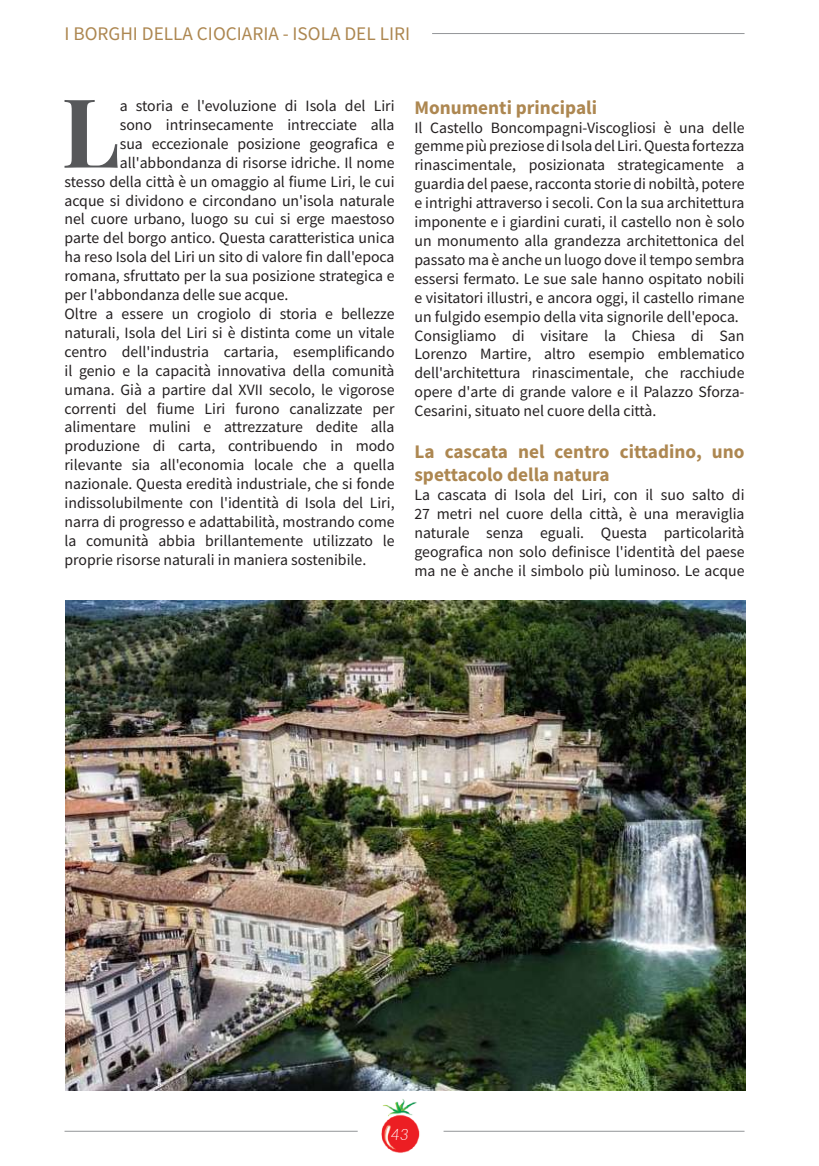
<style>
.page{position:relative;width:819px;height:1166px;background:#fff}
.page>*{position:absolute;margin:0;border:0;box-sizing:border-box;transform-origin:0 0}
.t1{font:700 95.73px "Playfair Display";color:#57585a}
.t2{font:700 19.25px/23.1px "Source Sans Pro";color:#ad8751}
.t3{font:19.25px "Source Sans Pro";color:#ad8751}
.t4{font:15.75px/18.9px "Source Sans Pro";color:#231f20}
.t5{font:italic 300 15.75px "Lato";color:#fff}
</style>
<div class="page">
<img style="left:381px;top:1099px;width:39px;height:54px">
<hr style="left:64px;top:1131px;width:293px;height:1px;background:#939598">
<hr style="left:443px;top:1131px;width:301px;height:1px;background:#939598">
<hr style="left:432px;top:33px;width:312px;height:1px;background:#939598">
<img style="left:65px;top:600px;width:680px;height:490px">
<p class="t3" style="left:64px;top:21px;width:347px">I BORGHI DELLA CIOCIARIA - ISOLA DEL LIRI</p>
<h1 class="t1" style="left:61px;top:56px;width:60px">L</h1>
<p class="t4" style="left:120px;top:96px;width:276px">a storia e l'evoluzione di Isola del Liri</p>
<p class="t4" style="left:120px;top:115px;width:276px">sono intrinsecamente intrecciate alla</p>
<p class="t4" style="left:120px;top:134px;width:276px">sua eccezionale posizione geografica e</p>
<p class="t4" style="left:120px;top:153px;width:276px">all'abbondanza di risorse idriche. Il nome</p>
<p class="t4" style="left:64px;top:172px;width:331px">stesso della città è un omaggio al fiume Liri, le cui</p>
<p class="t4" style="left:64px;top:191px;width:331px">acque si dividono e circondano un'isola naturale</p>
<p class="t4" style="left:64px;top:210px;width:331px">nel cuore urbano, luogo su cui si erge maestoso</p>
<p class="t4" style="left:64px;top:229px;width:331px">parte del borgo antico. Questa caratteristica unica</p>
<p class="t4" style="left:64px;top:247px;width:331px">ha reso Isola del Liri un sito di valore fin dall'epoca</p>
<p class="t4" style="left:64px;top:266px;width:331px">romana, sfruttato per la sua posizione strategica e</p>
<p class="t4" style="left:64px;top:285px;width:225px">per l'abbondanza delle sue acque.</p>
<p class="t4" style="left:64px;top:304px;width:331px">Oltre a essere un crogiolo di storia e bellezze</p>
<p class="t4" style="left:64px;top:323px;width:331px">naturali, Isola del Liri si è distinta come un vitale</p>
<p class="t4" style="left:64px;top:342px;width:331px">centro dell'industria cartaria, esemplificando</p>
<p class="t4" style="left:64px;top:361px;width:331px">il genio e la capacità innovativa della comunità</p>
<p class="t4" style="left:64px;top:380px;width:331px">umana. Già a partire dal XVII secolo, le vigorose</p>
<p class="t4" style="left:64px;top:399px;width:331px">correnti del fiume Liri furono canalizzate per</p>
<p class="t4" style="left:64px;top:418px;width:331px">alimentare mulini e attrezzature dedite alla</p>
<p class="t4" style="left:64px;top:436px;width:331px">produzione di carta, contribuendo in modo</p>
<p class="t4" style="left:64px;top:455px;width:331px">rilevante sia all'economia locale che a quella</p>
<p class="t4" style="left:64px;top:474px;width:331px">nazionale. Questa eredità industriale, che si fonde</p>
<p class="t4" style="left:64px;top:493px;width:331px">indissolubilmente con l'identità di Isola del Liri,</p>
<p class="t4" style="left:64px;top:512px;width:331px">narra di progresso e adattabilità, mostrando come</p>
<p class="t4" style="left:64px;top:531px;width:331px">la comunità abbia brillantemente utilizzato le</p>
<p class="t4" style="left:64px;top:550px;width:303px">proprie risorse naturali in maniera sostenibile.</p>
<p class="t2" style="left:414px;top:95px;width:184px">Monumenti principali</p>
<p class="t4" style="left:414px;top:118px;width:331px">Il Castello Boncompagni-Viscogliosi è una delle gemme più preziose di Isola del Liri. Questa fortezza rinascimentale, posizionata strategicamente a guardia del paese, racconta storie di nobiltà, potere e intrighi attraverso i secoli. Con la sua architettura imponente e i giardini curati, il castello non è solo un monumento alla grandezza architettonica del passato ma è anche un luogo dove il tempo sembra essersi fermato. Le sue sale hanno ospitato nobili e visitatori illustri, e ancora oggi, il castello rimane un fulgido esempio della vita signorile dell'epoca.<br>Consigliamo di visitare la Chiesa di San Lorenzo Martire, altro esempio emblematico dell'architettura rinascimentale, che racchiude opere d'arte di grande valore e il Palazzo Sforza-Cesarini, situato nel cuore della città.</p>
<p class="t2" style="left:414px;top:440px;width:331px">La cascata nel centro cittadino, uno spettacolo della natura</p>
<p class="t4" style="left:414px;top:485px;width:331px;text-align:justify">La cascata di Isola del Liri, con il suo salto di 27 metri nel cuore della città, è una meraviglia naturale senza eguali. Questa particolarità geografica non solo definisce l'identità del paese ma ne è anche il simbolo più luminoso. Le acque</p>
<p class="t5" style="left:391px;top:1123px;width:20px">43</p>
</div>
